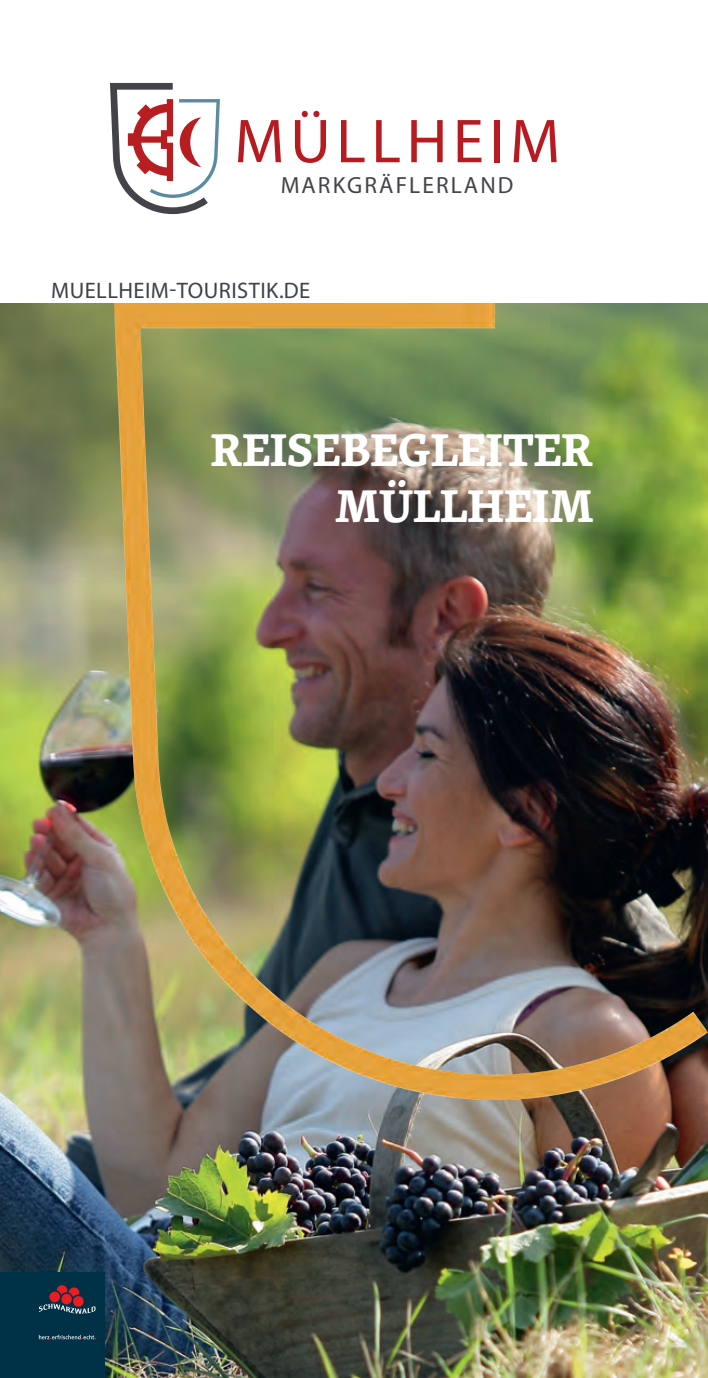
<style>
.page{position:relative;width:708px;height:1378px;background:#fff}
.page>*{position:absolute;margin:0;border:0;box-sizing:border-box;transform-origin:0 0}
.t1{font:62.55px "Myriad Pro";letter-spacing:.09em;color:#b71b21}
.t2{font:700 47.25px/56.7px "Skolar Latin";color:#fff;text-align:right}
.t3{font:23.4px "Myriad Pro";letter-spacing:.09em;color:#434449}
.t4{font:22.5px "Myriad Pro";letter-spacing:.02em;color:#3d4349}
</style>
<div class="page">
<svg style="left:110px;top:83px;width:110px;height:131px"></svg>
<img style="left:0;top:303px;width:708px;height:1075px">
<img style="left:115px;top:303px;width:593px;height:796px">
<div style="left:0;top:1272px;width:105px;height:106px;background:#003247"></div>
<svg style="left:39px;top:1285px;width:57px;height:29px"></svg>
<svg style="left:39px;top:1335px;width:57px;height:4px"></svg>
<h1 class="t1" style="left:234px;top:103px;width:327px">MÜLLHEIM</h1>
<p class="t3" style="left:281px;top:170px;width:234px">MARKGRÄFLERLAND</p>
<p class="t4" style="left:51px;top:276px;width:261px">MUELLHEIM-TOURISTIK.DE</p>
<p class="t2" style="left:211px;top:419px;width:384px">REISEBEGLEITER<br>MÜLLHEIM</p>
</div>
